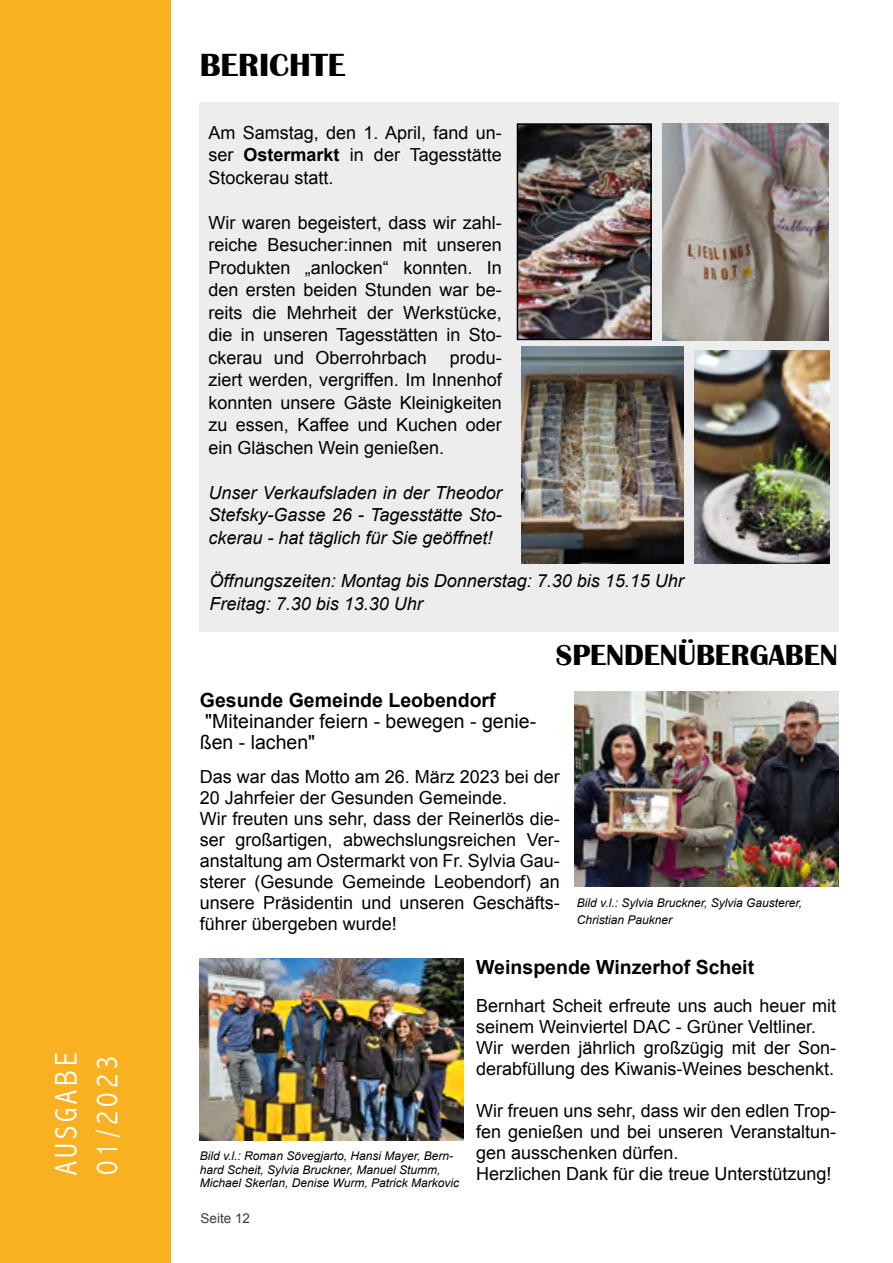
<style>
.page{position:relative;width:893px;height:1263px;background:#fff}
.page>*{position:absolute;margin:0;border:0;box-sizing:border-box;transform-origin:0 0}
.t1{font:700 33px "Britannic";color:#000}
.t2{font:300 condensed 31.5px/40.5px "Abadi";letter-spacing:.13em;color:#fff}
.t3{font:700 30px "Britannic";color:#000}
.t4{font:700 19.5px "Arial";color:#000}
.t5{font:19.5px/21px "Arial";color:#000}
.t6{font:18px/21px "Arial";color:#000;text-align:justify}
.t7{font:italic 18px/22.5px "Arial";color:#000}
.t8{font:13.5px "Arial";color:#3c3c3b}
.t9{font:italic 12px/13.5px "Arial";color:#000}
.s1{font-weight:700}
</style>
<div class="page">
<div style="left:0;top:0;width:171px;height:1263px;background:#f9b122"></div>
<div style="left:200px;top:102px;width:639px;height:529px;background:#ededed"></div>
<img style="left:521px;top:347px;width:163px;height:216px">
<img style="left:662px;top:123px;width:166px;height:217px">
<img style="left:520px;top:126px;width:129px;height:211px">
<div style="left:517px;top:123px;width:135px;height:217px;border:2px solid #000"></div>
<img style="left:694px;top:350px;width:135px;height:214px">
<img style="left:575px;top:691px;width:263px;height:196px">
<img style="left:200px;top:959px;width:263px;height:182px">
<h2 class="t2" style="left:46px;top:1175px;width:124px;rotate:-90deg">AUSGABE<br>01/2023</h2>
<h1 class="t1" style="left:200px;top:47px;width:147px">BERICHTE</h1>
<p class="t7" style="left:208px;top:120px;width:149px">15.15 Uhr<br>Freitag:<br>7.30 bis 13.30 Uhr</p>
<p class="t6" style="left:208px;top:121px;width:295px;line-height:22.5px">Am Samstag, den 1. April, fand un&shy;ser <span class="s1">Ostermarkt</span> in der Tagesstätte Stockerau statt.</p>
<p class="t6" style="left:208px;top:211px;width:295px;line-height:22.5px">Wir waren begeistert, dass wir zahl&shy;reiche Besucher:innen mit unseren Produkten „anlocken“ konnten. In den ersten beiden Stunden war be&shy;reits die Mehrheit der Werkstücke, die in unseren Tagesstätten in Sto&shy;ckerau und Oberrohrbach</p>
<p class="t6" style="left:208px;top:346px;width:295px;line-height:22.5px;text-indent:241px">produ&shy;ziert werden, vergriffen. Im Innenhof konnten unsere Gäste Kleinigkeiten zu essen, Kaffee und Kuchen oder ein Gläschen Wein genießen.</p>
<p class="t7" style="left:208px;top:481px;width:295px;text-align:justify">Unser Verkaufsladen in der Theodor Stefsky-Gasse 26 - Tagesstätte Sto&shy;ckerau - hat täglich für Sie geöffnet!</p>
<p class="t7" style="left:210px;top:570px;width:476px">Öffnungszeiten: Montag bis Donnerstag: 7.30 bis 15.15 Uhr<br>Freitag: 7.30 bis 13.30 Uhr</p>
<h3 class="t3" style="left:556px;top:638px;width:283px">SPENDENÜBERGABEN</h3>
<p class="t4" style="left:200px;top:687px;width:297px">Gesunde Gemeinde Leobendorf</p>
<p class="t5" style="left:200px;top:711px;width:338px">"Miteinander feiern - bewegen - genie&shy;ßen - lachen"</p>
<p class="t6" style="left:200px;top:767px;width:361px;text-align:left">Das war das Motto am 26. März 2023 bei der 20 Jahrfeier der Gesunden Gemeinde.<br>Wir freuten uns sehr, dass der Reinerlös die&shy;ser großartigen, abwechslungsreichen Ver&shy;anstaltung am Ostermarkt von Fr. Sylvia Gau&shy;sterer (Gesunde Gemeinde Leobendorf) an unsere Präsidentin und unseren Geschäfts&shy;führer übergeben wurde!</p>
<p class="t9" style="left:577px;top:895px;width:227px;line-height:16.5px">Bild v.l.: Sylvia Bruckner, Sylvia Gausterer,<br>Christian Paukner</p>
<p class="t4" style="left:476px;top:954px;width:279px">Weinspende Winzerhof Scheit</p>
<p class="t6" style="left:476px;top:995px;width:361px;text-align:left">Bernhart Scheit erfreute uns auch heuer mit seinem Weinviertel DAC - Grüner Veltliner.<br>Wir werden jährlich großzügig mit der Son&shy;derabfüllung des Kiwanis-Weines beschenkt.</p>
<p class="t6" style="left:476px;top:1100px;width:361px;text-align:left">Wir freuen uns sehr, dass wir den edlen Trop&shy;fen genießen und bei unseren Veranstaltun&shy;gen ausschenken dürfen.<br>Herzlichen Dank für die treue Unterstützung!</p>
<p class="t9" style="left:200px;top:1150px;width:261px">Bild v.l.: Roman Sövegjarto, Hansi Mayer, Bern&shy;hard Scheit, Sylvia Bruckner, Manuel Stumm,<br>Michael Skerlan, Denise Wurm, Patrick Markovic</p>
<p class="t8" style="left:201px;top:1209px;width:51px">Seite 12</p>
</div>
